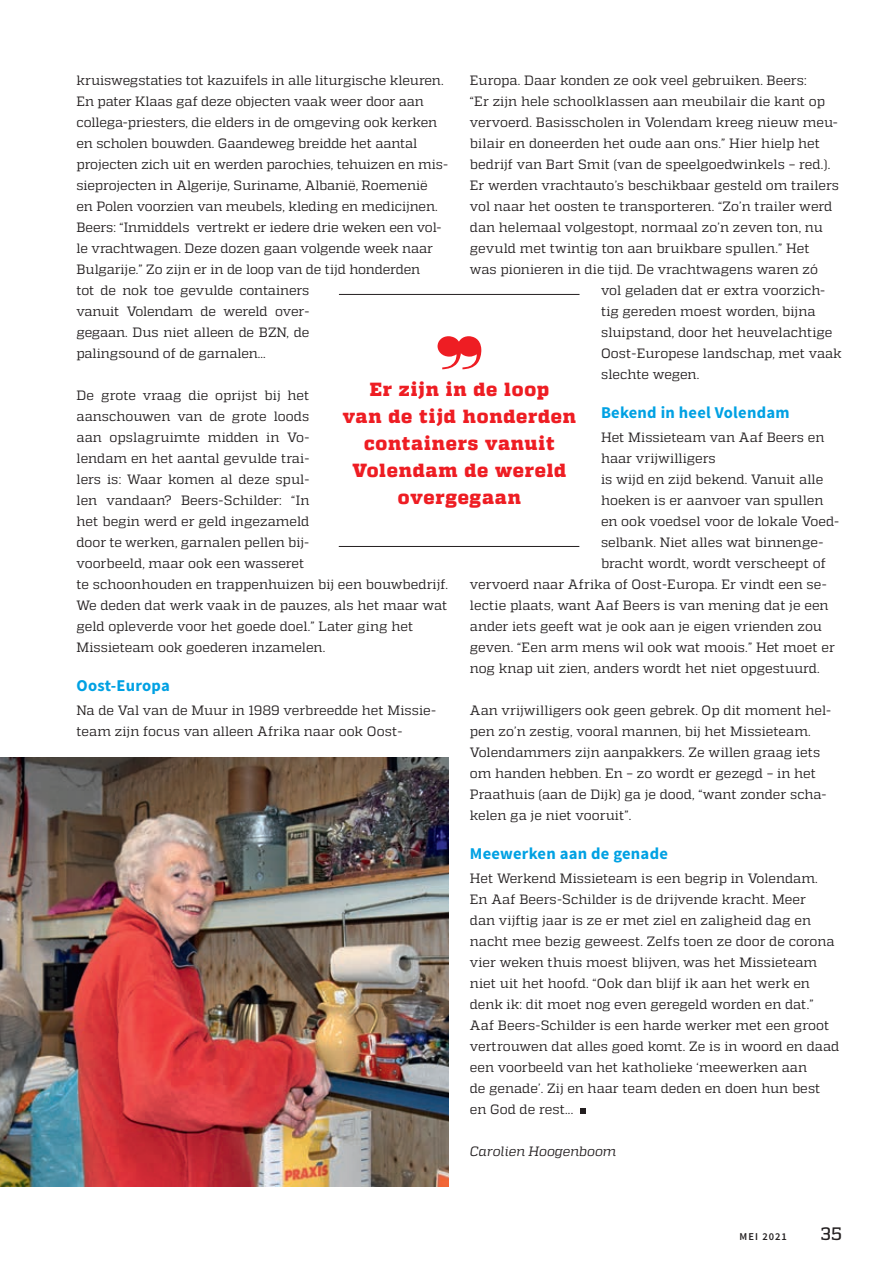
<style>
.page{position:relative;width:893px;height:1263px;background:#fff}
.page>*{position:absolute;margin:0;border:0;box-sizing:border-box;transform-origin:0 0}
.Streamer_Quadon{font:800 19.05px/27px "Quadon";letter-spacing:.04em;color:#ee1d23;text-align:center}
.t1{font:500 18px "Quadon";color:#231f20}
.Subkopje{font:700 16.5px "Source Sans Pro";letter-spacing:.015em;color:#00a1e3}
.t2{font:13.5px/21px "Quadon";color:#231f20}
.t3{font:italic 13.5px "Quadon";color:#231f20}
.t4{font:600 10.5px "Source Sans Pro";letter-spacing:.1em;color:#231f20}
</style>
<div class="page">
<svg style="left:580px;top:1108px;width:6px;height:6px"></svg>
<img style="left:0;top:757px;width:449px;height:429px">
<svg style="left:438px;top:336px;width:43px;height:33px"></svg>
<hr style="left:339px;top:294px;width:240px;height:1px;background:#231f20">
<hr style="left:339px;top:546px;width:240px;height:1px;background:#231f20">
<p class="t2" style="left:77px;top:69px;width:373px">kruiswegstaties tot kazuifels in alle liturgische kleuren.<br>En pater Klaas gaf deze objecten vaak weer door aan collega-priesters, die elders in de omgeving ook kerken en scholen bouwden. Gaandeweg breidde het aantal projecten zich uit en werden parochies, tehuizen en mis&shy;sieprojecten in Algerije, Suriname, Albanië, Roemenië<br>en Polen voorzien van meubels, kleding en medicijnen.<br>Beers: “Inmiddels vertrekt er iedere drie weken een vol&shy;le vrachtwagen. Deze dozen gaan volgende week naar Bulgarije.” Zo zijn er in de loop van de tijd honderden</p>
<p class="t2" style="left:77px;top:279px;width:234px;text-align:justify">tot de nok toe gevulde containers vanuit Volendam de wereld over&shy;gegaan. Dus niet alleen de BZN, de palingsound of de garnalen...</p>
<p class="t2" style="left:77px;top:384px;width:234px;text-align:justify">De grote vraag die oprijst bij het aanschouwen van de grote loods aan opslagruimte midden in Vo&shy;lendam en het aantal gevulde trai&shy;lers is: Waar komen al deze spul&shy;len vandaan? Beers-Schilder: “In het begin werd er geld ingezameld door te werken, garnalen pellen bij-</p>
<p class="t2" style="left:77px;top:552px;width:229px">voorbeeld, maar ook een wasseret</p>
<p class="t2" style="left:77px;top:573px;width:373px;text-align:justify">te schoonhouden en trappenhuizen bij een bouwbedrijf.<br>We deden dat werk vaak in de pauzes, als het maar wat geld opleverde voor het goede doel.” Later ging het</p>
<p class="t2" style="left:77px;top:636px;width:250px">Missieteam ook goederen inzamelen.</p>
<p class="Subkopje" style="left:77px;top:675px;width:95px">Oost-Europa</p>
<p class="t2" style="left:77px;top:699px;width:361px">Na de Val van de Muur in 1989 verbreedde het Missie&shy;team zijn focus van alleen Afrika naar ook Oost-</p>
<p class="t2" style="left:470px;top:69px;width:338px">Europa. Daar konden ze ook veel gebruiken. Beers:</p>
<p class="t2" style="left:470px;top:90px;width:357px">“Er zijn hele schoolklassen aan meubilair die kant op</p>
<p class="t2" style="left:470px;top:111px;width:370px">vervoerd. Basisscholen in Volendam kreeg nieuw meu-</p>
<p class="t2" style="left:470px;top:132px;width:352px">bilair en doneerden het oude aan ons.” Hier hielp het</p>
<p class="t2" style="left:470px;top:153px;width:362px">bedrijf van Bart Smit (van de speelgoedwinkels – red.).</p>
<p class="t2" style="left:470px;top:174px;width:371px">Er werden vrachtauto’s beschikbaar gesteld om trailers</p>
<p class="t2" style="left:470px;top:195px;width:364px">vol naar het oosten te transporteren. “Zo’n trailer werd</p>
<p class="t2" style="left:470px;top:216px;width:354px">dan helemaal volgestopt, normaal zo’n zeven ton, nu</p>
<p class="t2" style="left:470px;top:237px;width:341px">gevuld met twintig ton aan bruikbare spullen.” Het</p>
<p class="t2" style="left:470px;top:258px;width:350px">was pionieren in die tijd. De vrachtwagens waren zó</p>
<p class="t2" style="left:601px;top:279px;width:226px">vol geladen dat er extra voorzich-</p>
<p class="t2" style="left:601px;top:300px;width:216px">tig gereden moest worden, bijna</p>
<p class="t2" style="left:601px;top:321px;width:233px">sluipstand, door het heuvelachtige</p>
<p class="t2" style="left:601px;top:342px;width:242px">Oost-Europese landschap, met vaak</p>
<p class="t2" style="left:601px;top:363px;width:100px">slechte wegen.</p>
<p class="Subkopje" style="left:601px;top:402px;width:190px">Bekend in heel Volendam</p>
<p class="t2" style="left:601px;top:426px;width:225px">Het Missieteam van Aaf Beers en haar vrijwilligers</p>
<p class="t2" style="left:601px;top:468px;width:224px">is wijd en zijd bekend. Vanuit alle</p>
<p class="t2" style="left:601px;top:489px;width:224px">hoeken is er aanvoer van spullen</p>
<p class="t2" style="left:601px;top:510px;width:240px">en ook voedsel voor de lokale Voed-</p>
<p class="t2" style="left:601px;top:531px;width:224px">selbank. Niet alles wat binnenge-</p>
<p class="t2" style="left:601px;top:552px;width:226px">bracht wordt, wordt verscheept of</p>
<p class="t2" style="left:470px;top:573px;width:358px">vervoerd naar Afrika of Oost-Europa. Er vindt een se-</p>
<p class="t2" style="left:470px;top:594px;width:360px">lectie plaats, want Aaf Beers is van mening dat je een</p>
<p class="t2" style="left:470px;top:615px;width:354px">ander iets geeft wat je ook aan je eigen vrienden zou</p>
<p class="t2" style="left:470px;top:636px;width:366px">geven. “Een arm mens wil ook wat moois.” Het moet er</p>
<p class="t2" style="left:470px;top:657px;width:351px">nog knap uit zien, anders wordt het niet opgestuurd.</p>
<p class="t2" style="left:470px;top:699px;width:363px">Aan vrijwilligers ook geen gebrek. Op dit moment hel&shy;pen zo’n zestig, vooral mannen, bij het Missieteam.<br>Volendammers zijn aanpakkers. Ze willen graag iets om handen hebben. En – zo wordt er gezegd – in het Praathuis (aan de Dijk) ga je dood, “want zonder scha&shy;kelen ga je niet vooruit”.</p>
<p class="Subkopje" style="left:470px;top:843px;width:200px">Meewerken aan de genade</p>
<p class="t2" style="left:470px;top:867px;width:349px">Het Werkend Missieteam is een begrip in Volendam.</p>
<p class="t2" style="left:470px;top:888px;width:337px">En Aaf Beers-Schilder is de drijvende kracht. Meer</p>
<p class="t2" style="left:470px;top:909px;width:371px">dan vijftig jaar is ze er met ziel en zaligheid dag en nacht mee bezig geweest. Zelfs toen ze door de corona vier weken thuis moest blijven, was het Missieteam niet uit het hoofd. “Ook dan blijf ik aan het werk en denk ik: dit moet nog even geregeld worden en dat.” Aaf Beers-Schilder is een harde werker met een groot vertrouwen dat alles goed komt. Ze is in woord en daad een voorbeeld van het katholieke ‘meewerken aan</p>
<p class="t2" style="left:470px;top:1077px;width:352px">de genade’. Zij en haar team deden en doen hun best</p>
<p class="t2" style="left:470px;top:1098px;width:105px">en God de rest...</p>
<p class="t3" style="left:470px;top:1143px;width:148px">Carolien Hoogenboom</p>
<p class="Streamer_Quadon" style="left:370px;top:376px;width:181px">Er zijn in de loop</p>
<p class="Streamer_Quadon" style="left:343px;top:403px;width:235px">van de tijd honderden containers vanuit<br>Volendam de wereld overgegaan</p>
<p class="t4" style="left:740px;top:1230px;width:49px">MEI 2021</p>
<h2 class="t1" style="left:821px;top:1223px;width:22px">35</h2>
</div>
